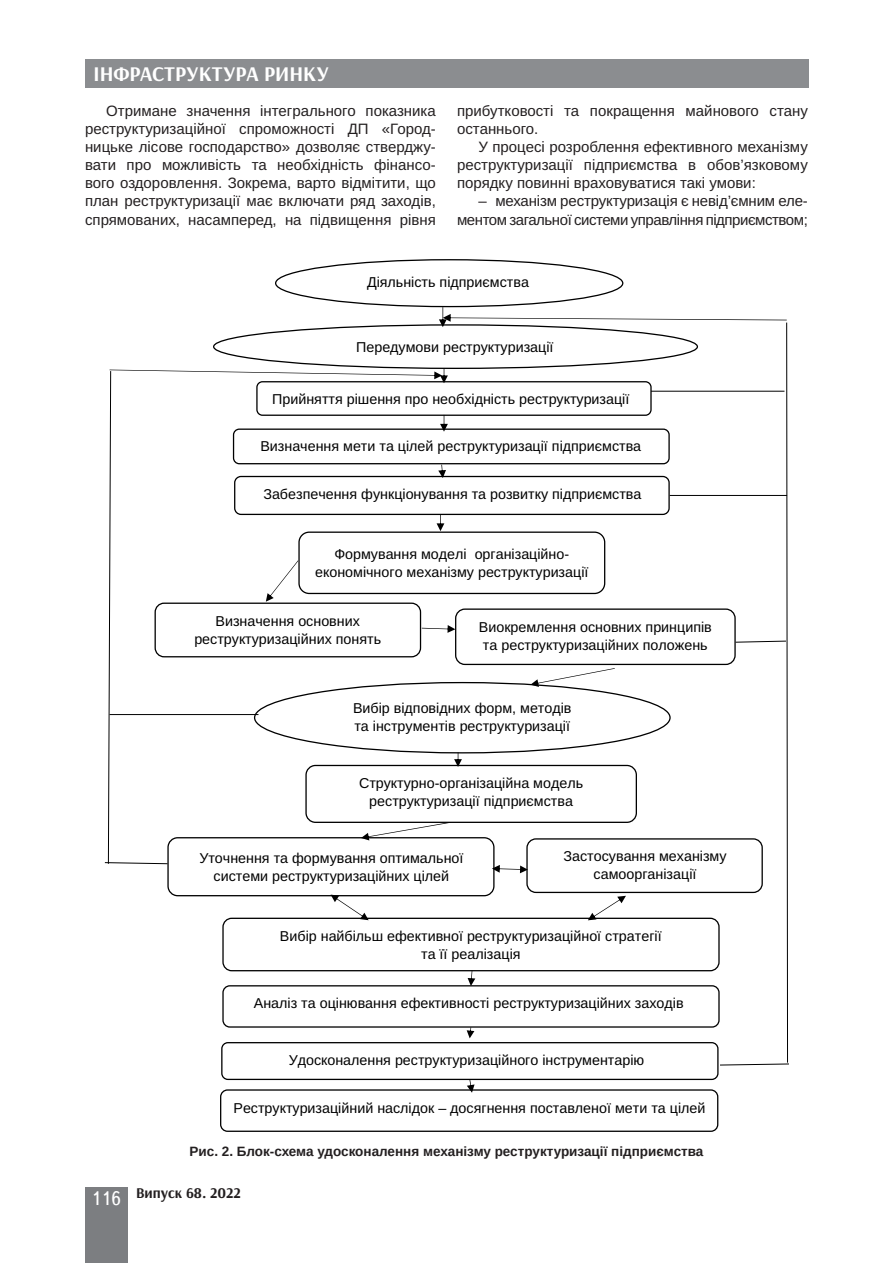
<style>
.page{position:relative;width:893px;height:1263px;background:#fff}
.page>*{position:absolute;margin:0;border:0;box-sizing:border-box;transform-origin:0 0}
.t1{font:700 21px "Arsenal";color:#fff}
.Текст_основной_G{font:15px/18.1px "Arimo";color:#231f20;text-align:justify}
.Текст_основной_G-2{font:15px/18.1px "Arimo";letter-spacing:-.03em;color:#231f20;text-align:right}
.t2{font:700 15px "Arsenal";color:#231f20}
.t3{font:14.25px/17.7px "Arimo";color:#000;text-align:center}
.Рисунок{font:700 13.5px "Arimo";color:#231f20}
.s1{font-family:"Ukrainian Text";font-weight:400;font-size:19.5px;color:#fff}
</style>
<div class="page">
<div style="left:85px;top:59px;width:723px;height:29px;background:#8b8d90"></div>
<div style="left:85px;top:1186px;width:43px;height:76px;background:#7c7e81"></div>
<div style="left:275px;top:259px;width:348px;height:48px;border:1px solid #000;border-radius:50%"></div>
<div style="left:221px;top:1042px;width:497px;height:38px;border:1px solid #000;border-radius:6px"></div>
<div style="left:220px;top:1089px;width:498px;height:43px;border:1px solid #000;border-radius:7px"></div>
<svg style="left:467px;top:1079px;width:8px;height:14px"></svg>
<svg style="left:104px;top:307px;width:685px;height:759px"></svg>
<hr style="left:670px;top:495px;width:117px;height:1px;background:#000">
<hr style="left:651px;top:391px;width:133px;height:1px;background:#000">
<h1 class="t1" style="left:94px;top:61px;width:237px">ІНФРАСТРУКТУРА РИНКУ</h1>
<p class="Текст_основной_G" style="left:85px;top:102px;width:352px;text-indent:21px">Отримане значення інтегрального показника реструктуризаційної спроможності ДП «Город&shy;ницьке лісове господарство» дозволяє стверджу&shy;вати про можливість та необхідність фінансо&shy;вого оздоровлення. Зокрема, варто відмітити, що план реструктуризації має включати ряд заходів, спрямованих, насамперед, на підвищення рівня</p>
<p class="Текст_основной_G" style="left:457px;top:102px;width:352px">прибутковості та покращення майнового стану останнього.</p>
<p class="Текст_основной_G" style="left:457px;top:138px;width:352px;text-indent:21px">У процесі розроблення ефективного механізму реструктуризації підприємства в обов’язковому порядку повинні враховуватися такі умови:</p>
<p class="Текст_основной_G-2" style="left:457px;top:192px;width:352px">– механізм реструктуризація є невід’ємним еле&shy;ментом загальної системи управління підприємством;</p>
<p class="t3" style="left:367px;top:274px;width:163px">Діяльність підприємства</p>
<p class="t3" style="left:356px;top:338px;width:199px">Передумови реструктуризації</p>
<p class="t3" style="left:272px;top:390px;width:359px">Прийняття рішення про необхідність реструктуризації</p>
<p class="t3" style="left:260px;top:438px;width:382px">Визначення мети та цілей реструктуризації підприємства</p>
<p class="t3" style="left:263px;top:485px;width:380px">Забезпечення функціонування та розвитку підприємства</p>
<p class="t3" style="left:315px;top:545px;width:275px">Формування моделі організаційно&shy;економічного механізму реструктуризації</p>
<p class="t3" style="left:194px;top:612px;width:188px">Визначення основних реструктуризаційних понять</p>
<p class="t3" style="left:479px;top:618px;width:234px;text-align:left">Виокремлення основних принципів та реструктуризаційних положень</p>
<p class="t3" style="left:353px;top:699px;width:220px;text-align:left">Вибір відповідних форм, методів та інструментів реструктуризації</p>
<p class="t3" style="left:359px;top:775px;width:226px">Структурно-організаційна модель реструктуризації підприємства</p>
<p class="t3" style="left:199px;top:849px;width:266px">Уточнення та формування оптимальної системи реструктуризаційних цілей</p>
<p class="t3" style="left:564px;top:848px;width:165px">Застосування механізму самоорганізації</p>
<p class="t3" style="left:280px;top:927px;width:383px">Вибір найбільш ефективної реструктуризаційної стратегії та її реалізація</p>
<p class="t3" style="left:254px;top:995px;width:431px">Аналіз та оцінювання ефективності реструктуризаційних заходів</p>
<p class="t3" style="left:289px;top:1051px;width:357px">Удосконалення реструктуризаційного інструментарію</p>
<p class="t3" style="left:233px;top:1099px;width:474px">Реструктуризаційний наслідок – досягнення поставленої мети та цілей</p>
<p class="Рисунок" style="left:190px;top:1142px;width:515px">Рис. 2. Блок-схема удосконалення механізму реструктуризації підприємства</p>
<p class="t2" style="left:91px;top:1183px;width:151px"><span class="s1">116</span> Випуск 68. 2022</p>
</div>
